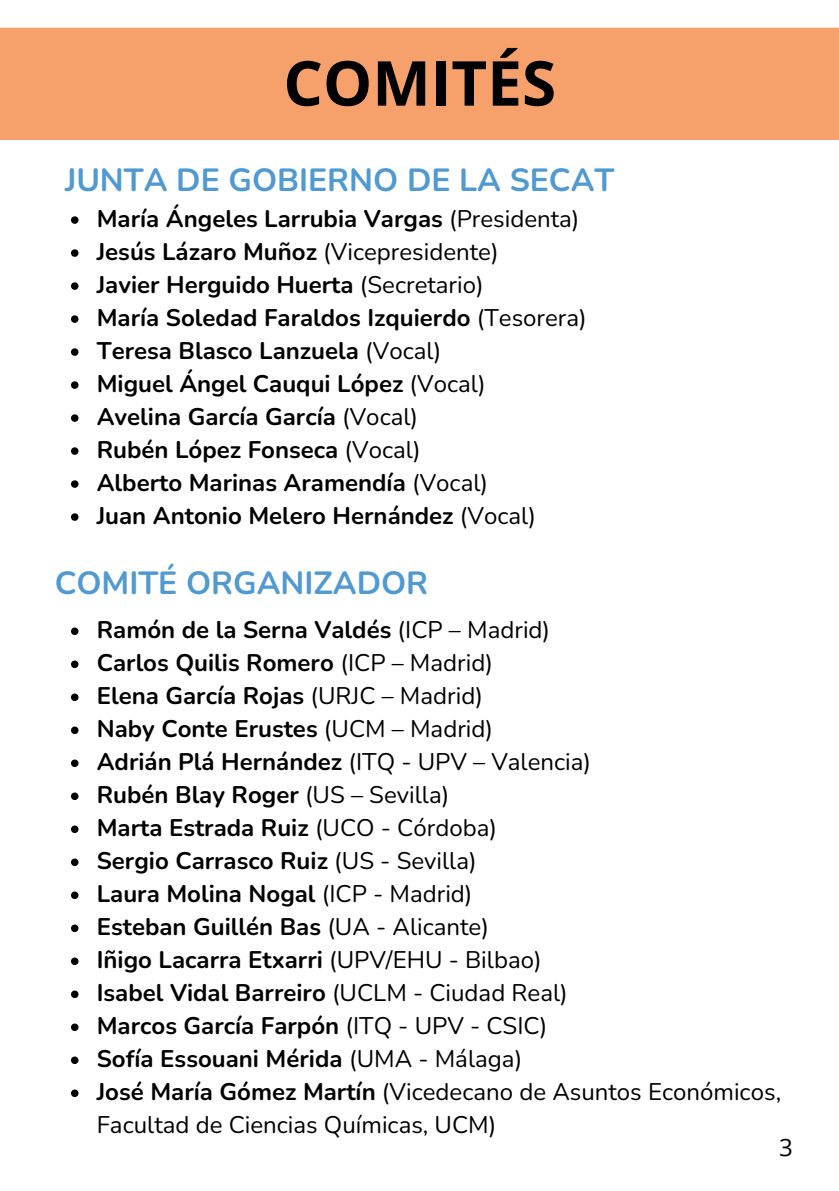
<style>
.page{position:relative;width:839px;height:1191px;background:#fff}
.page>*{position:absolute;margin:0;border:0;box-sizing:border-box;transform-origin:0 0}
.t1{font:700 62px "Open Sans";color:#000}
.t2{font:700 32px "Nunito";color:#5099d1}
.t3{font:700 24px/33px "Nunito";color:#000}
.t4{font:24px "Open Sans";color:#000}
.s1{font-weight:400}
</style>
<div class="page">
<div style="left:0;top:28px;width:838px;height:112px;background:#f6a16c"></div>
<svg style="left:71px;top:216px;width:7px;height:8px"></svg>
<svg style="left:71px;top:249px;width:7px;height:8px"></svg>
<svg style="left:71px;top:282px;width:7px;height:8px"></svg>
<svg style="left:71px;top:315px;width:7px;height:8px"></svg>
<svg style="left:71px;top:348px;width:7px;height:8px"></svg>
<svg style="left:71px;top:381px;width:7px;height:8px"></svg>
<svg style="left:71px;top:414px;width:7px;height:8px"></svg>
<svg style="left:71px;top:447px;width:7px;height:8px"></svg>
<svg style="left:71px;top:480px;width:7px;height:8px"></svg>
<svg style="left:71px;top:513px;width:7px;height:8px"></svg>
<svg style="left:71px;top:628px;width:7px;height:7px"></svg>
<svg style="left:71px;top:661px;width:7px;height:7px"></svg>
<svg style="left:71px;top:694px;width:7px;height:7px"></svg>
<svg style="left:71px;top:727px;width:7px;height:7px"></svg>
<svg style="left:71px;top:760px;width:7px;height:7px"></svg>
<svg style="left:71px;top:793px;width:7px;height:7px"></svg>
<svg style="left:71px;top:826px;width:7px;height:7px"></svg>
<svg style="left:71px;top:859px;width:7px;height:7px"></svg>
<svg style="left:71px;top:892px;width:7px;height:7px"></svg>
<svg style="left:71px;top:925px;width:7px;height:7px"></svg>
<svg style="left:71px;top:958px;width:7px;height:7px"></svg>
<svg style="left:71px;top:991px;width:7px;height:7px"></svg>
<svg style="left:71px;top:1024px;width:7px;height:7px"></svg>
<svg style="left:71px;top:1057px;width:7px;height:7px"></svg>
<svg style="left:71px;top:1090px;width:7px;height:7px"></svg>
<h1 class="t1" style="left:283px;top:39px;width:274px">COMITÉS</h1>
<h2 class="t2" style="left:65px;top:158px;width:551px">JUNTA DE GOBIERNO DE LA SECAT</h2>
<p class="t3" style="left:97px;top:202px;width:491px">María Ángeles Larrubia Vargas <span class="s1">(Presidenta)<br></span>Jesús Lázaro Muñoz <span class="s1">(Vicepresidente)<br></span>Javier Herguido Huerta <span class="s1">(Secretario)<br></span>María Soledad Faraldos Izquierdo <span class="s1">(Tesorera)<br></span>Teresa Blasco Lanzuela <span class="s1">(Vocal)<br></span>Miguel Ángel Cauqui López <span class="s1">(Vocal)<br></span>Avelina García García <span class="s1">(Vocal)<br></span>Rubén López Fonseca <span class="s1">(Vocal)<br></span>Alberto Marinas Aramendía <span class="s1">(Vocal)<br></span>Juan Antonio Melero Hernández <span class="s1">(Vocal)</span></p>
<h2 class="t2" style="left:55px;top:562px;width:375px">COMITÉ ORGANIZADOR</h2>
<p class="t3" style="left:97px;top:614px;width:685px">Ramón de la Serna Valdés <span class="s1">(ICP – Madrid)<br></span>Carlos Quilis Romero <span class="s1">(ICP – Madrid)<br></span>Elena García Rojas <span class="s1">(URJC – Madrid)<br></span>Naby Conte Erustes <span class="s1">(UCM – Madrid)<br></span>Adrián Plá Hernández <span class="s1">(ITQ - UPV – Valencia)<br></span>Rubén Blay Roger <span class="s1">(US – Sevilla)<br></span>Marta Estrada Ruiz <span class="s1">(UCO - Córdoba)<br></span>Sergio Carrasco Ruiz <span class="s1">(US - Sevilla)<br></span>Laura Molina Nogal <span class="s1">(ICP - Madrid)<br></span>Esteban Guillén Bas <span class="s1">(UA - Alicante)<br></span>Iñigo Lacarra Etxarri <span class="s1">(UPV/EHU - Bilbao)<br></span>Isabel Vidal Barreiro <span class="s1">(UCLM - Ciudad Real)<br></span>Marcos García Farpón <span class="s1">(ITQ - UPV - CSIC)<br></span>Sofía Essouani Mérida <span class="s1">(UMA - Málaga)<br></span>José María Gómez Martín <span class="s1">(Vicedecano de Asuntos Económicos, Facultad de Ciencias Químicas, UCM)</span></p>
<p class="t4" style="left:779px;top:1131px;width:15px">3</p>
</div>
